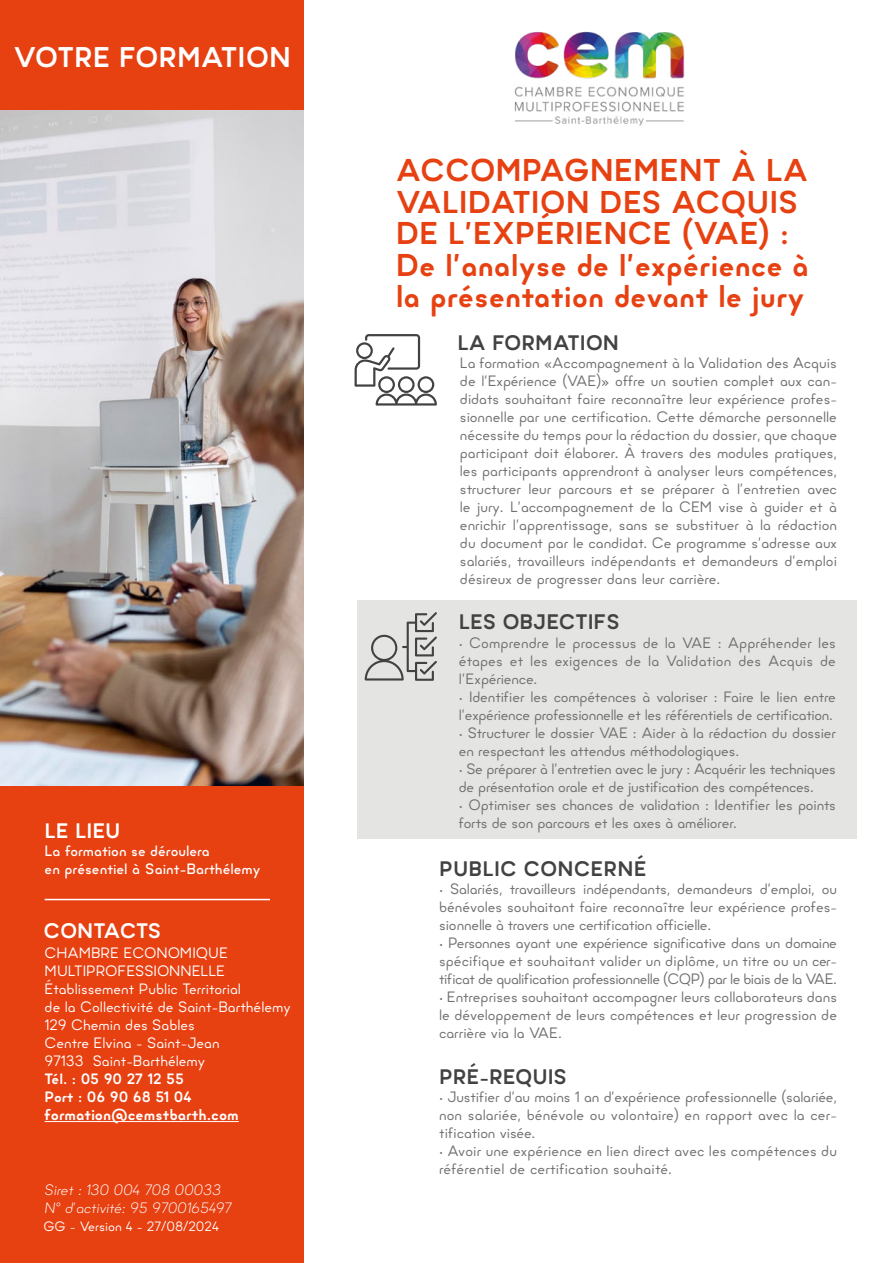
<style>
.page{position:relative;width:893px;height:1263px;background:#fff}
.page>*{position:absolute;margin:0;border:0;box-sizing:border-box;transform-origin:0 0}
.t1{font:700 31.5px/31.5px "Minimo";color:#e74011}
.t2{font:700 28.5px "Minimo";letter-spacing:-.005em;color:#fff}
.t3{font:700 21px "Minimo";color:#424242}
.t4{font:700 21px "Minimo";color:#fff}
.t5{font:700 15.75px "Minimo";color:#fff}
.t6{font:15px/18px "Minimo";letter-spacing:-.01em;color:#706f6f;text-align:justify}
.t7{font:15px/18px "Minimo";color:#fff}
.t8{font:15px/18px "Minimo";letter-spacing:.01em;color:#706f6f}
.t9{font:500 15px/18px "Minimo";color:#fff}
.t10{font:italic 300 15px/18px "Minimo";color:#fff}
.t11{font:700 15px/18px "Minimo";color:#fff}
.t12{font:13.5px "Minimo";color:#fff}
</style>
<div class="page">
<div style="left:357px;top:600px;width:500px;height:238px;background:#e4e4e3"></div>
<img style="left:0;top:110px;width:304px;height:677px">
<div style="left:0;top:787px;width:304px;height:476px;background:#e74011"></div>
<div style="left:0;top:0;width:304px;height:110px;background:#e74011"></div>
<svg style="left:355px;top:334px;width:82px;height:72px"></svg>
<svg style="left:365px;top:612px;width:72px;height:69px"></svg>
<img style="left:514px;top:31px;width:171px;height:95px">
<hr style="left:45px;top:899px;width:225px;height:1px;background:#fff">
<hr style="left:45px;top:1121px;width:194px;height:1px;background:#fff">
<h2 class="t2" style="left:13px;top:38px;width:279px">VOTRE FORMATION</h2>
<h3 class="t4" style="left:45px;top:816px;width:77px">LE LIEU</h3>
<p class="t9" style="left:45px;top:842px;width:217px">La formation se déroulera<br>en présentiel à Saint-Barthélemy</p>
<h3 class="t4" style="left:44px;top:916px;width:119px">CONTACTS</h3>
<p class="t7" style="left:45px;top:944px;width:248px">CHAMBRE ECONOMIQUE<br>MULTIPROFESSIONNELLE<br>Établissement Public Territorial<br>de la Collectivité de Saint-Barthélemy<br>129 Chemin des Sables<br>Centre Elvina - Saint-Jean<br>97133 Saint-Barthélemy</p>
<p class="t11" style="left:45px;top:1069px;width:148px">Tél. : 05 90 27 12 55<br>Port : 06 90 68 51 04</p>
<p class="t5" style="left:45px;top:1104px;width:196px">formation@cemstbarth.com</p>
<p class="t10" style="left:45px;top:1181px;width:188px">Siret : 130 004 708 00033<br>N° d’activité: 95 9700165497</p>
<p class="t12" style="left:44px;top:1217px;width:177px">GG - Version 4 - 27/08/2024</p>
<h1 class="t1" style="left:396px;top:154px;width:415px">ACCOMPAGNEMENT À LA<br>VALIDATION DES ACQUIS<br>DE L’EXPÉRIENCE (VAE) :<br>De l’analyse de l’expérience à la présentation devant le jury</h1>
<h3 class="t3" style="left:458px;top:328px;width:163px">LA FORMATION</h3>
<p class="t6" style="left:460px;top:354px;width:379px">La formation «Accompagnement à la Validation des Acquis de l’Expérience (VAE)» offre un soutien complet aux can&shy;didats souhaitant faire reconnaître leur expérience profes&shy;sionnelle par une certification. Cette démarche personnelle nécessite du temps pour la rédaction du dossier, que chaque participant doit élaborer. À travers des modules pratiques, les participants apprendront à analyser leurs compétences, structurer leur parcours et se préparer à l’entretien avec le jury. L’accompagnement de la CEM vise à guider et à enrichir l’apprentissage, sans se substituer à la rédaction du document par le candidat. Ce programme s’adresse aux salariés, travailleurs indépendants et demandeurs d’emploi désireux de progresser dans leur carrière.</p>
<h3 class="t3" style="left:459px;top:607px;width:162px">LES OBJECTIFS</h3>
<p class="t6" style="left:459px;top:634px;width:379px">• Comprendre le processus de la VAE : Appréhender les étapes et les exigences de la Validation des Acquis de l’Expérience.</p>
<p class="t6" style="left:459px;top:688px;width:379px">• Identifier les compétences à valoriser : Faire le lien entre l’expérience professionnelle et les référentiels de certification.</p>
<p class="t6" style="left:459px;top:724px;width:379px">• Structurer le dossier VAE : Aider à la rédaction du dossier en respectant les attendus méthodologiques.</p>
<p class="t6" style="left:459px;top:760px;width:379px">• Se préparer à l’entretien avec le jury : Acquérir les techniques de présentation orale et de justification des compétences.</p>
<p class="t6" style="left:459px;top:796px;width:379px">• Optimiser ses chances de validation : Identifier les points forts de son parcours et les axes à améliorer.</p>
<h3 class="t3" style="left:439px;top:854px;width:209px">PUBLIC CONCERNÉ</h3>
<p class="t6" style="left:439px;top:879px;width:399px">• Salariés, travailleurs indépendants, demandeurs d’emploi, ou bénévoles souhaitant faire reconnaître leur expérience profes&shy;sionnelle à travers une certification officielle.</p>
<p class="t6" style="left:439px;top:933px;width:399px">• Personnes ayant une expérience significative dans un domaine spécifique et souhaitant valider un diplôme, un titre ou un cer&shy;tificat de qualification professionnelle (CQP) par le biais de la VAE.</p>
<p class="t6" style="left:439px;top:987px;width:400px">• Entreprises souhaitant accompagner leurs collaborateurs dans le développement de leurs compétences et leur progression de carrière via la VAE.</p>
<h3 class="t3" style="left:439px;top:1062px;width:129px">PRÉ-REQUIS</h3>
<p class="t6" style="left:439px;top:1088px;width:400px">• Justifier d’au moins 1 an d’expérience professionnelle (salariée, non salariée, bénévole ou volontaire) en rapport avec la cer&shy;tification visée.</p>
<p class="t8" style="left:439px;top:1142px;width:399px">• Avoir une expérience en lien direct avec les compétences du référentiel de certification souhaité.</p>
</div>
